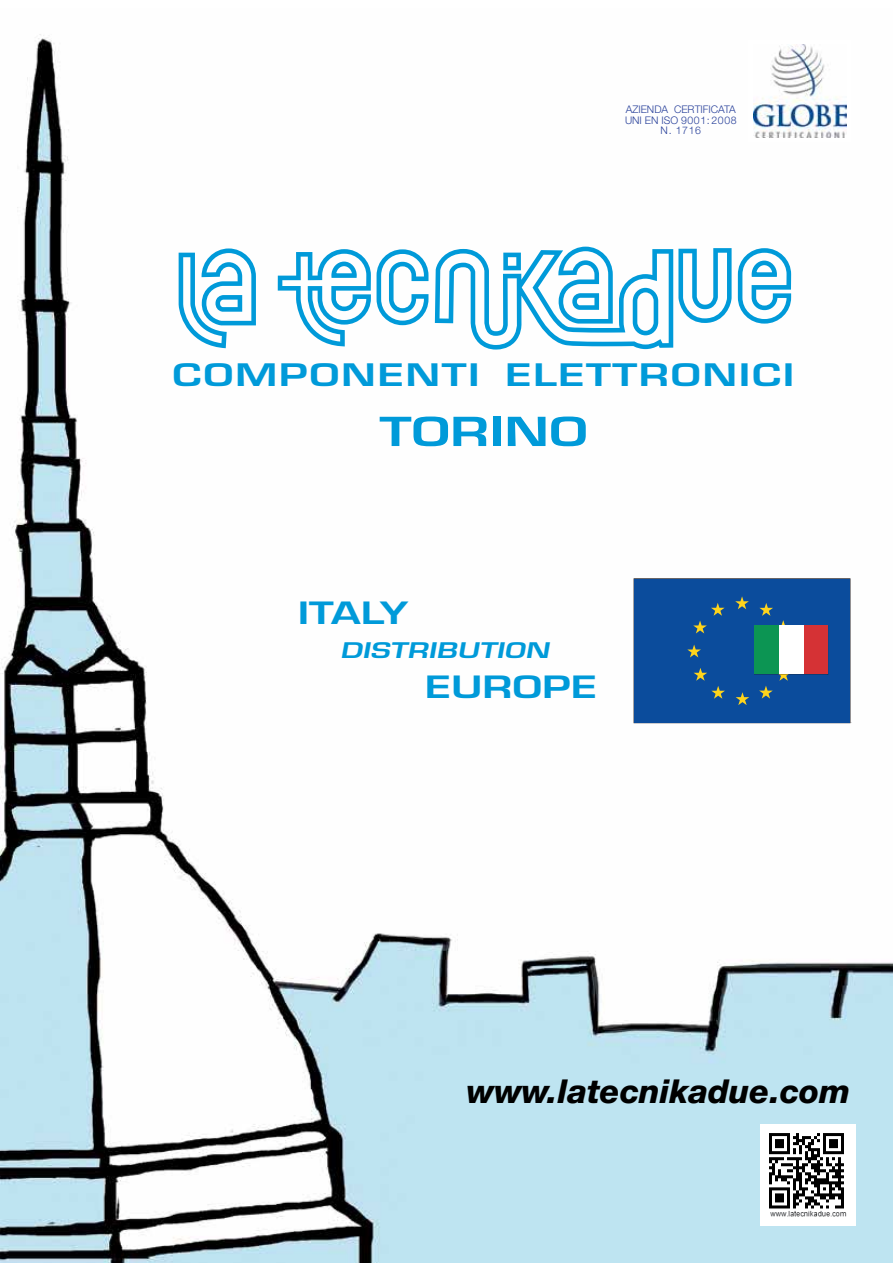
<style>
.page{position:relative;width:893px;height:1263px;background:#fff}
.page>*{position:absolute;margin:0;border:0;box-sizing:border-box;transform-origin:0 0}
.t1{font:600 39px "Eurostile";color:#009ad9;scale:1.39 1}
.t2{font:italic 800 33px "Helvetica Neue LT Std";color:#000}
.t3{font:600 30.3px "Eurostile";letter-spacing:.035em;color:#009ad9;scale:1.39 1}
.t4{font:600 30px "Eurostile";color:#009ad9;scale:1.39 1}
.t5{font:italic 600 21px "Eurostile";color:#009ad9;scale:1.39 1}
.t6{font:300 10.5px/10.5px "Helvetica Neue LT Std";color:#28409a;text-align:center}
</style>
<div class="page">
<img style="left:0;top:34px;width:893px;height:1229px">
<div style="left:748px;top:40px;width:102px;height:102px;background:#fff"></div>
<img style="left:753px;top:45px;width:93px;height:92px">
<svg style="left:179px;top:248px;width:77px;height:100px"></svg>
<svg style="left:435px;top:247px;width:297px;height:103px"></svg>
<svg style="left:377px;top:249px;width:51px;height:76px"></svg>
<svg style="left:278px;top:249px;width:93px;height:97px"></svg>
<svg style="left:738px;top:248px;width:53px;height:76px"></svg>
<div style="left:634px;top:578px;width:216px;height:145px;background:#0b4c9c"></div>
<div style="left:754px;top:625px;width:25px;height:49px;background:#0c9553"></div>
<div style="left:803px;top:625px;width:25px;height:49px;background:#d53235"></div>
<div style="left:779px;top:625px;width:24px;height:49px;background:#fff"></div>
<img style="left:760px;top:1125px;width:96px;height:101px">
<p class="t6" style="left:625px;top:104px;width:113px">AZIENDA CERTIFICATA<br>UNI EN ISO 9001:2008<br>N. 1716</p>
<h3 class="t3" style="left:173px;top:355px;width:449px">COMPONENTI ELETTRONICI</h3>
<h1 class="t1" style="left:380px;top:407px;width:151px">TORINO</h1>
<h3 class="t4" style="left:298px;top:594px;width:81px">ITALY</h3>
<h3 class="t5" style="left:340px;top:637px;width:155px">DISTRIBUTION</h3>
<h3 class="t4" style="left:425px;top:668px;width:125px">EUROPE</h3>
<h2 class="t2" style="left:467px;top:1072px;width:385px">www.latecnikadue.com</h2>
</div>
